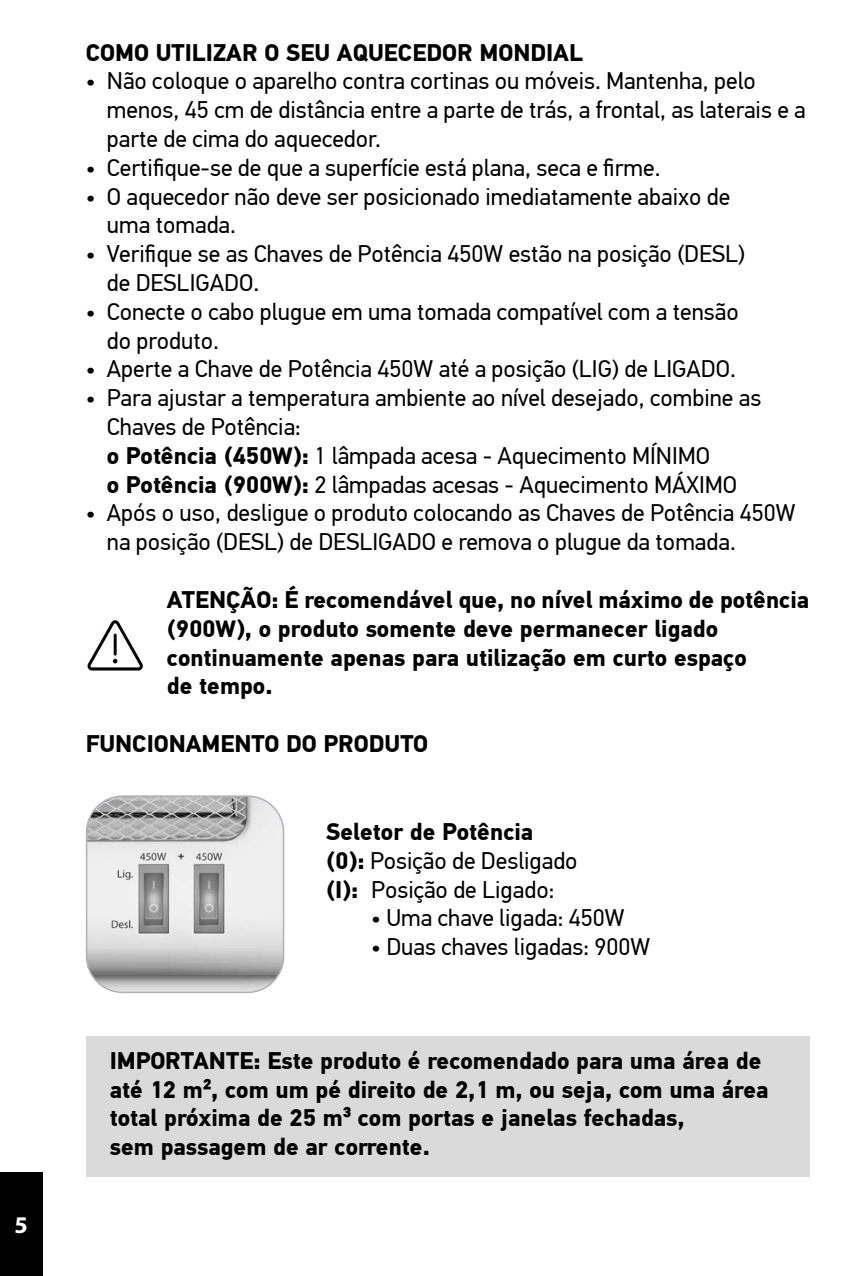
<style>
.page{position:relative;width:851px;height:1276px;background:#fff}
.page>*{position:absolute;margin:0;border:0;box-sizing:border-box;transform-origin:0 0}
.t1{font:24px/28.8px "PF Din Text Pro";color:#000}
.t2{font:700 24px/28.8px "PF Din Text Pro";color:#000}
.t3{font:700 24px "Myriad Pro";color:#fff}
.s1{font-weight:700}
</style>
<div class="page">
<div style="left:0;top:1172px;width:43px;height:104px;background:#000"></div>
<div style="left:86px;top:1036px;width:723px;height:140px;background:#dadada"></div>
<svg style="left:87px;top:620px;width:56px;height:50px"></svg>
<img style="left:87px;top:798px;width:196px;height:194px">
<div style="left:86px;top:795px;width:198px;height:198px;border:2px solid #b0b0b8;border-radius:36px"></div>
<p class="t3" style="left:15px;top:1209px;width:15px">5</p>
<p class="t2" style="left:86px;top:38px;width:498px">COMO UTILIZAR O SEU AQUECEDOR MONDIAL</p>
<p class="t1" style="left:107px;top:67px;width:700px;text-indent:-21px">• Não coloque o aparelho contra cortinas ou móveis. Mantenha, pelo menos, 45 cm de distância entre a parte de trás, a frontal, as laterais e a parte de cima do aquecedor.</p>
<p class="t1" style="left:86px;top:153px;width:576px">• Certifique-se de que a superfície está plana, seca e firme.</p>
<p class="t1" style="left:107px;top:182px;width:625px;text-indent:-21px">• O aquecedor não deve ser posicionado imediatamente abaixo de uma tomada.</p>
<p class="t1" style="left:107px;top:240px;width:639px;text-indent:-21px">• Verifique se as Chaves de Potência 450W estão na posição (DESL) de DESLIGADO.</p>
<p class="t1" style="left:107px;top:297px;width:633px;text-indent:-21px">• Conecte o cabo plugue em uma tomada compatível com a tensão do produto.</p>
<p class="t1" style="left:86px;top:355px;width:651px">• Aperte a Chave de Potência 450W até a posição (LIG) de LIGADO.</p>
<p class="t1" style="left:107px;top:384px;width:656px;text-indent:-21px">• Para ajustar a temperatura ambiente ao nível desejado, combine as Chaves de Potência:<br><span class="s1">o Potência (450W):</span> 1 lâmpada acesa - Aquecimento MÍNIMO<br><span class="s1">o Potência (900W):</span> 2 lâmpadas acesas - Aquecimento MÁXIMO</p>
<p class="t1" style="left:107px;top:499px;width:690px;text-indent:-21px">• Após o uso, desligue o produto colocando as Chaves de Potência 450W na posição (DESL) de DESLIGADO e remova o plugue da tomada.</p>
<p class="t2" style="left:167px;top:586px;width:643px">ATENÇÃO: É recomendável que, no nível máximo de potência (900W), o produto somente deve permanecer ligado continuamente apenas para utilização em curto espaço<br>de tempo.</p>
<p class="t2" style="left:86px;top:730px;width:344px">FUNCIONAMENTO DO PRODUTO</p>
<p class="t1" style="left:326px;top:817px;width:253px"><span class="s1">Seletor de Potência (0):</span> Posição de Desligado <span class="s1">(I):</span> Posição de Ligado:</p>
<p class="t1" style="left:371px;top:904px;width:255px">• Uma chave ligada: 450W</p>
<p class="t1" style="left:371px;top:932px;width:280px">• Duas chaves ligadas: 900W</p>
<p class="t2" style="left:110px;top:1046px;width:660px">IMPORTANTE: Este produto é recomendado para uma área de até 12 m², com um pé direito de 2,1 m, ou seja, com uma área total próxima de 25 m³ com portas e janelas fechadas,<br>sem passagem de ar corrente.</p>
</div>
